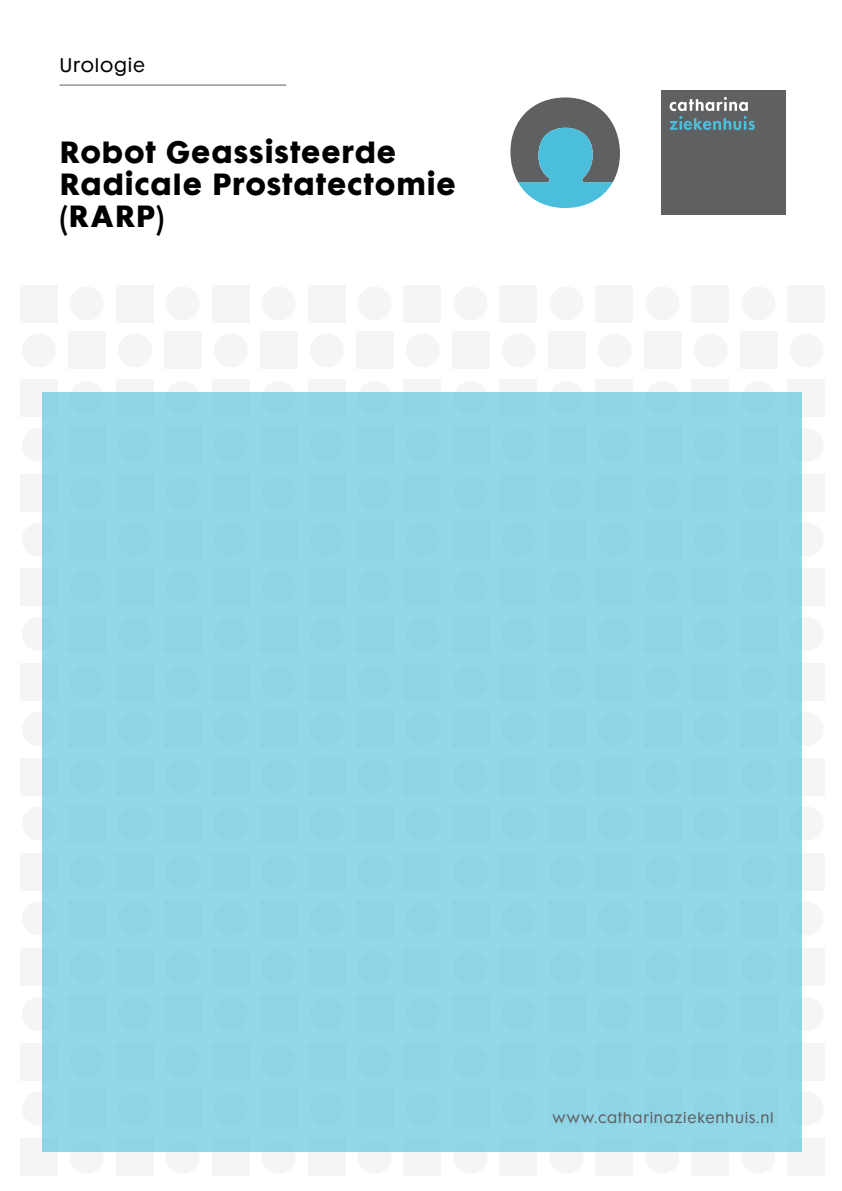
<style>
.page{position:relative;width:842px;height:1191px;background:#fff}
.page>*{position:absolute;margin:0;border:0;box-sizing:border-box;transform-origin:0 0}
.t1{font:700 28px/32px "Cg Futura Maxi";letter-spacing:.035em;color:#000}
.t2{font:18px "Cg Futura Maxi";letter-spacing:.045em;color:#000}
.t3{font:14px "Cg Futura Maxi";letter-spacing:.055em;color:#5f6062}
</style>
<div class="page">
<div style="left:70px;top:287px;width:34px;height:33px;background:#f5f5f6;border-radius:50%"></div>
<div style="left:116px;top:285px;width:37px;height:37px;background:#f5f5f6"></div>
<div style="left:166px;top:287px;width:34px;height:33px;background:#f5f5f6;border-radius:50%"></div>
<div style="left:212px;top:285px;width:37px;height:37px;background:#f5f5f6"></div>
<div style="left:262px;top:287px;width:34px;height:33px;background:#f5f5f6;border-radius:50%"></div>
<div style="left:308px;top:285px;width:37px;height:37px;background:#f5f5f6"></div>
<div style="left:358px;top:287px;width:33px;height:33px;background:#f5f5f6;border-radius:50%"></div>
<div style="left:404px;top:285px;width:37px;height:37px;background:#f5f5f6"></div>
<div style="left:454px;top:287px;width:33px;height:33px;background:#f5f5f6;border-radius:50%"></div>
<div style="left:500px;top:285px;width:37px;height:37px;background:#f5f5f6"></div>
<div style="left:549px;top:287px;width:34px;height:33px;background:#f5f5f6;border-radius:50%"></div>
<div style="left:596px;top:285px;width:37px;height:37px;background:#f5f5f6"></div>
<div style="left:645px;top:287px;width:34px;height:33px;background:#f5f5f6;border-radius:50%"></div>
<div style="left:692px;top:285px;width:37px;height:37px;background:#f5f5f6"></div>
<div style="left:741px;top:287px;width:34px;height:33px;background:#f5f5f6;border-radius:50%"></div>
<div style="left:788px;top:285px;width:37px;height:37px;background:#f5f5f6"></div>
<div style="left:20px;top:285px;width:37px;height:37px;background:#f5f5f6"></div>
<div style="left:118px;top:333px;width:34px;height:34px;background:#f5f5f6;border-radius:50%"></div>
<div style="left:164px;top:332px;width:38px;height:37px;background:#f5f5f6"></div>
<div style="left:214px;top:333px;width:34px;height:34px;background:#f5f5f6;border-radius:50%"></div>
<div style="left:260px;top:332px;width:37px;height:37px;background:#f5f5f6"></div>
<div style="left:310px;top:333px;width:34px;height:34px;background:#f5f5f6;border-radius:50%"></div>
<div style="left:356px;top:332px;width:37px;height:37px;background:#f5f5f6"></div>
<div style="left:406px;top:333px;width:34px;height:34px;background:#f5f5f6;border-radius:50%"></div>
<div style="left:452px;top:332px;width:37px;height:37px;background:#f5f5f6"></div>
<div style="left:502px;top:333px;width:34px;height:34px;background:#f5f5f6;border-radius:50%"></div>
<div style="left:548px;top:332px;width:37px;height:37px;background:#f5f5f6"></div>
<div style="left:598px;top:333px;width:34px;height:34px;background:#f5f5f6;border-radius:50%"></div>
<div style="left:644px;top:332px;width:37px;height:37px;background:#f5f5f6"></div>
<div style="left:694px;top:333px;width:34px;height:34px;background:#f5f5f6;border-radius:50%"></div>
<div style="left:740px;top:332px;width:37px;height:37px;background:#f5f5f6"></div>
<div style="left:790px;top:333px;width:34px;height:34px;background:#f5f5f6;border-radius:50%"></div>
<div style="left:22px;top:333px;width:34px;height:34px;background:#f5f5f6;border-radius:50%"></div>
<div style="left:68px;top:332px;width:37px;height:37px;background:#f5f5f6"></div>
<div style="left:70px;top:381px;width:34px;height:34px;background:#f5f5f6;border-radius:50%"></div>
<div style="left:116px;top:379px;width:37px;height:37px;background:#f5f5f6"></div>
<div style="left:166px;top:381px;width:34px;height:34px;background:#f5f5f6;border-radius:50%"></div>
<div style="left:212px;top:379px;width:37px;height:37px;background:#f5f5f6"></div>
<div style="left:262px;top:381px;width:34px;height:34px;background:#f5f5f6;border-radius:50%"></div>
<div style="left:308px;top:379px;width:37px;height:37px;background:#f5f5f6"></div>
<div style="left:358px;top:381px;width:33px;height:34px;background:#f5f5f6;border-radius:50%"></div>
<div style="left:404px;top:379px;width:37px;height:37px;background:#f5f5f6"></div>
<div style="left:454px;top:381px;width:33px;height:34px;background:#f5f5f6;border-radius:50%"></div>
<div style="left:500px;top:379px;width:37px;height:37px;background:#f5f5f6"></div>
<div style="left:549px;top:381px;width:34px;height:34px;background:#f5f5f6;border-radius:50%"></div>
<div style="left:596px;top:379px;width:37px;height:37px;background:#f5f5f6"></div>
<div style="left:645px;top:381px;width:34px;height:34px;background:#f5f5f6;border-radius:50%"></div>
<div style="left:692px;top:379px;width:37px;height:37px;background:#f5f5f6"></div>
<div style="left:741px;top:381px;width:34px;height:34px;background:#f5f5f6;border-radius:50%"></div>
<div style="left:788px;top:379px;width:37px;height:37px;background:#f5f5f6"></div>
<div style="left:20px;top:379px;width:37px;height:37px;background:#f5f5f6"></div>
<div style="left:790px;top:428px;width:34px;height:34px;background:#f5f5f6;border-radius:50%"></div>
<div style="left:22px;top:428px;width:34px;height:34px;background:#f5f5f6;border-radius:50%"></div>
<div style="left:788px;top:474px;width:37px;height:37px;background:#f5f5f6"></div>
<div style="left:20px;top:474px;width:37px;height:37px;background:#f5f5f6"></div>
<div style="left:790px;top:523px;width:34px;height:33px;background:#f5f5f6;border-radius:50%"></div>
<div style="left:22px;top:523px;width:34px;height:33px;background:#f5f5f6;border-radius:50%"></div>
<div style="left:788px;top:568px;width:37px;height:38px;background:#f5f5f6"></div>
<div style="left:20px;top:568px;width:37px;height:38px;background:#f5f5f6"></div>
<div style="left:790px;top:617px;width:34px;height:34px;background:#f5f5f6;border-radius:50%"></div>
<div style="left:22px;top:617px;width:34px;height:34px;background:#f5f5f6;border-radius:50%"></div>
<div style="left:788px;top:663px;width:37px;height:37px;background:#f5f5f6"></div>
<div style="left:20px;top:663px;width:37px;height:37px;background:#f5f5f6"></div>
<div style="left:790px;top:712px;width:34px;height:34px;background:#f5f5f6;border-radius:50%"></div>
<div style="left:22px;top:712px;width:34px;height:34px;background:#f5f5f6;border-radius:50%"></div>
<div style="left:788px;top:758px;width:37px;height:37px;background:#f5f5f6"></div>
<div style="left:20px;top:758px;width:37px;height:37px;background:#f5f5f6"></div>
<div style="left:790px;top:806px;width:34px;height:34px;background:#f5f5f6;border-radius:50%"></div>
<div style="left:22px;top:806px;width:34px;height:34px;background:#f5f5f6;border-radius:50%"></div>
<div style="left:788px;top:853px;width:37px;height:37px;background:#f5f5f6"></div>
<div style="left:20px;top:853px;width:37px;height:37px;background:#f5f5f6"></div>
<div style="left:790px;top:901px;width:34px;height:34px;background:#f5f5f6;border-radius:50%"></div>
<div style="left:22px;top:901px;width:34px;height:34px;background:#f5f5f6;border-radius:50%"></div>
<div style="left:788px;top:948px;width:37px;height:37px;background:#f5f5f6"></div>
<div style="left:20px;top:948px;width:37px;height:37px;background:#f5f5f6"></div>
<div style="left:790px;top:997px;width:34px;height:34px;background:#f5f5f6;border-radius:50%"></div>
<div style="left:22px;top:997px;width:34px;height:34px;background:#f5f5f6;border-radius:50%"></div>
<div style="left:788px;top:1043px;width:37px;height:37px;background:#f5f5f6"></div>
<div style="left:20px;top:1043px;width:37px;height:37px;background:#f5f5f6"></div>
<div style="left:790px;top:1091px;width:34px;height:34px;background:#f5f5f6;border-radius:50%"></div>
<div style="left:22px;top:1091px;width:34px;height:34px;background:#f5f5f6;border-radius:50%"></div>
<div style="left:70px;top:1139px;width:34px;height:34px;background:#f5f5f6;border-radius:50%"></div>
<div style="left:116px;top:1138px;width:37px;height:37px;background:#f5f5f6"></div>
<div style="left:166px;top:1139px;width:34px;height:34px;background:#f5f5f6;border-radius:50%"></div>
<div style="left:212px;top:1138px;width:37px;height:37px;background:#f5f5f6"></div>
<div style="left:262px;top:1139px;width:34px;height:34px;background:#f5f5f6;border-radius:50%"></div>
<div style="left:308px;top:1138px;width:37px;height:37px;background:#f5f5f6"></div>
<div style="left:358px;top:1139px;width:33px;height:34px;background:#f5f5f6;border-radius:50%"></div>
<div style="left:404px;top:1138px;width:37px;height:37px;background:#f5f5f6"></div>
<div style="left:454px;top:1139px;width:33px;height:34px;background:#f5f5f6;border-radius:50%"></div>
<div style="left:500px;top:1138px;width:37px;height:37px;background:#f5f5f6"></div>
<div style="left:549px;top:1139px;width:34px;height:34px;background:#f5f5f6;border-radius:50%"></div>
<div style="left:596px;top:1138px;width:37px;height:37px;background:#f5f5f6"></div>
<div style="left:645px;top:1139px;width:34px;height:34px;background:#f5f5f6;border-radius:50%"></div>
<div style="left:692px;top:1138px;width:37px;height:37px;background:#f5f5f6"></div>
<div style="left:741px;top:1139px;width:34px;height:34px;background:#f5f5f6;border-radius:50%"></div>
<div style="left:788px;top:1138px;width:37px;height:37px;background:#f5f5f6"></div>
<div style="left:20px;top:1138px;width:37px;height:37px;background:#f5f5f6"></div>
<div style="left:43px;top:392px;width:759px;height:760px;background:#8fd4e5"></div>
<hr style="left:60px;top:85px;width:226px;height:1px;background:#5f6062">
<svg style="left:510px;top:97px;width:110px;height:111px"></svg>
<div style="left:661px;top:90px;width:124px;height:125px;background:#5f6062"></div>
<svg style="left:669px;top:97px;width:86px;height:33px"></svg>
<p class="t2" style="left:60px;top:54px;width:87px">Urologie</p>
<p class="t1" style="left:60px;top:137px;width:398px">Robot Geassisteerde<br>Radicale Prostatectomie (RARP)</p>
<p class="t3" style="left:552px;top:1109px;width:223px">www.catharinaziekenhuis.nl</p>
</div>
